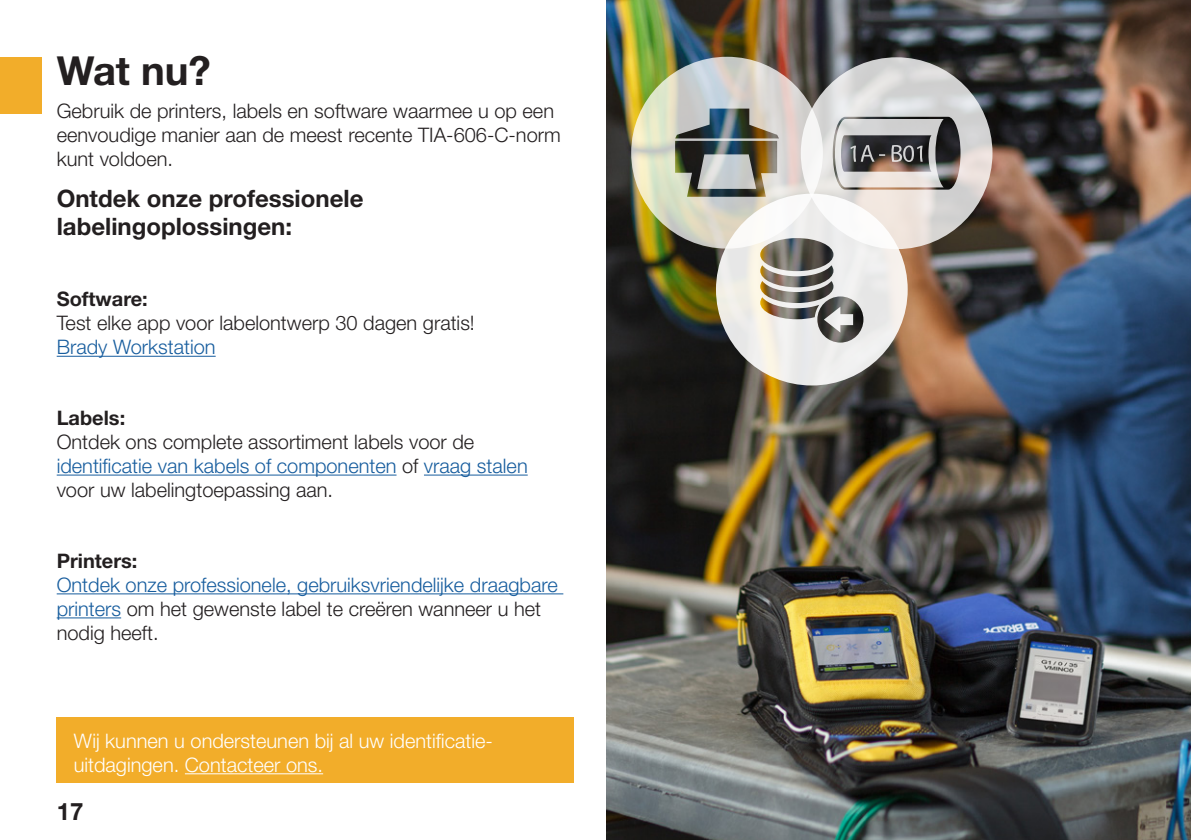
<style>
.page{position:relative;width:1191px;height:840px;background:#fff}
.page>*{position:absolute;margin:0;border:0;box-sizing:border-box;transform-origin:0 0}
._01_Headline_1_-_14p{font:700 40px "Helvetica Neue LT Pro";color:#231f20}
.t1{font:700 24px/28.8px "Helvetica Neue LT Pro";color:#231f20}
.t2{font:300 20px/24px "Helvetica Neue LT Pro";color:#231f20}
.t3{font:300 20px/24px "Helvetica Neue LT Pro";color:#175d9e}
.t4{font:300 20px/24px "Helvetica Neue LT Pro";color:#fff}
.s1{font-weight:700}
.s2{color:#175d9e}
.s3{font-weight:700;color:#231f20}
.s4{color:#231f20}
</style>
<div class="page">
<div style="left:57px;top:717px;width:517px;height:65px;background:#f2ad2a"></div>
<div style="left:0;top:57px;width:42px;height:56px;background:#f2ad2a"></div>
<hr style="left:57px;top:355px;width:159px;height:1px;background:#175d9e">
<hr style="left:57px;top:474px;width:339px;height:1px;background:#175d9e">
<hr style="left:424px;top:474px;width:104px;height:1px;background:#175d9e">
<hr style="left:57px;top:593px;width:506px;height:1px;background:#175d9e">
<hr style="left:57px;top:617px;width:64px;height:1px;background:#175d9e">
<hr style="left:185px;top:772px;width:138px;height:1px;background:#fff">
<img style="left:607px;top:0;width:584px;height:839px">
<img style="left:631px;top:57px;width:361px;height:328px">
<p class="_01_Headline_1_-_14p" style="left:57px;top:46px;width:156px">Wat nu?</p>
<p class="t2" style="left:57px;top:99px;width:505px">Gebruik de printers, labels en software waarmee u op een eenvoudige manier aan de meest recente TIA-606-C-norm kunt voldoen.</p>
<p class="t1" style="left:57px;top:183px;width:308px">Ontdek onze professionele labelingoplossingen:</p>
<p class="t2" style="left:57px;top:286px;width:419px"><span class="s1">Software:<br></span>Test elke app voor labelontwerp 30 dagen gratis!<br><span class="s2">Brady Workstation</span></p>
<p class="t2" style="left:57px;top:405px;width:472px"><span class="s1">Labels:<br></span>Ontdek ons complete assortiment labels voor de <span class="s2">identificatie van kabels of componenten</span> of <span class="s2">vraag stalen </span>voor uw labelingtoepassing aan.</p>
<p class="t3" style="left:57px;top:548px;width:502px"><span class="s3">Printers:<br></span>Ontdek onze professionele, gebruiksvriendelijke draagbare printers <span class="s4">om het gewenste label te creëren wanneer u het nodig heeft.</span></p>
<p class="t4" style="left:74px;top:727px;width:421px">Wij kunnen u ondersteunen bij al uw identificatie&shy;uitdagingen. Contacteer ons.</p>
<p class="t1" style="left:57px;top:796px;width:28px">17</p>
</div>
